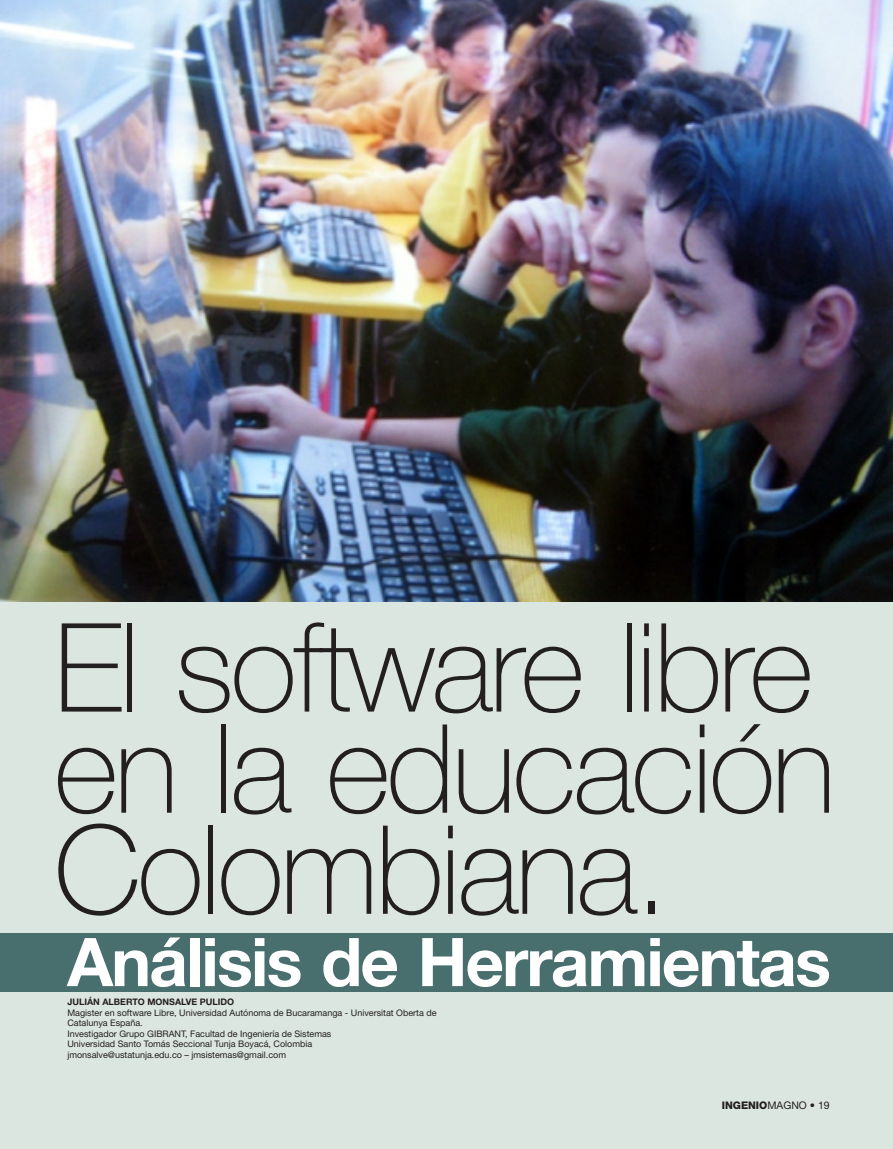
<style>
.page{position:relative;width:893px;height:1149px;background:#fff}
.page>*{position:absolute;margin:0;border:0;box-sizing:border-box;transform-origin:0 0}
.t1{font:100 123.3px/101.1px "Helve Nue";letter-spacing:-.03em;color:#231f20}
.t2{font:700 67.2px "Helvetica Neue";letter-spacing:-.03em;color:#fff}
.t3{font:10.5px "Helvetica Neue";color:#231f20}
.t4{font:9px/10.5px "Helvetica Neue";color:#231f20}
.t5{font:700 9px "Helvetica Neue";color:#231f20}
.s1{font-family:"Helvetica 85";font-weight:800}
</style>
<div class="page">
<div style="left:0;top:0;width:893px;height:1148px;background:#dce6e0"></div>
<div style="left:0;top:932px;width:893px;height:59px;background:#496e6e"></div>
<img style="left:0;top:0;width:893px;height:601px">
<h1 class="t1" style="left:54px;top:623px;width:783px">El software libre en la educación<br>Colombiana.</h1>
<h2 class="t2" style="left:67px;top:933px;width:765px">Análisis de Herramientas</h2>
<p class="t5" style="left:67px;top:997px;width:168px">JULIÁN ALBERTO MONSALVE PULIDO</p>
<p class="t4" style="left:67px;top:1007px;width:371px">Magister en software Libre, Universidad Autónoma de Bucaramanga - Universitat Oberta de Catalunya España.<br>Investigador Grupo GIBRANT, Facultad de Ingeniería de Sistemas<br>Universidad Santo Tomás Seccional Tunja Boyacá, Colombia<br>jmonsalve@ustatunja.edu.co – jmsistemas@gmail.com</p>
<p class="t3" style="left:722px;top:1100px;width:109px"><span class="s1">INGENIO</span>MAGNO • 19</p>
</div>
